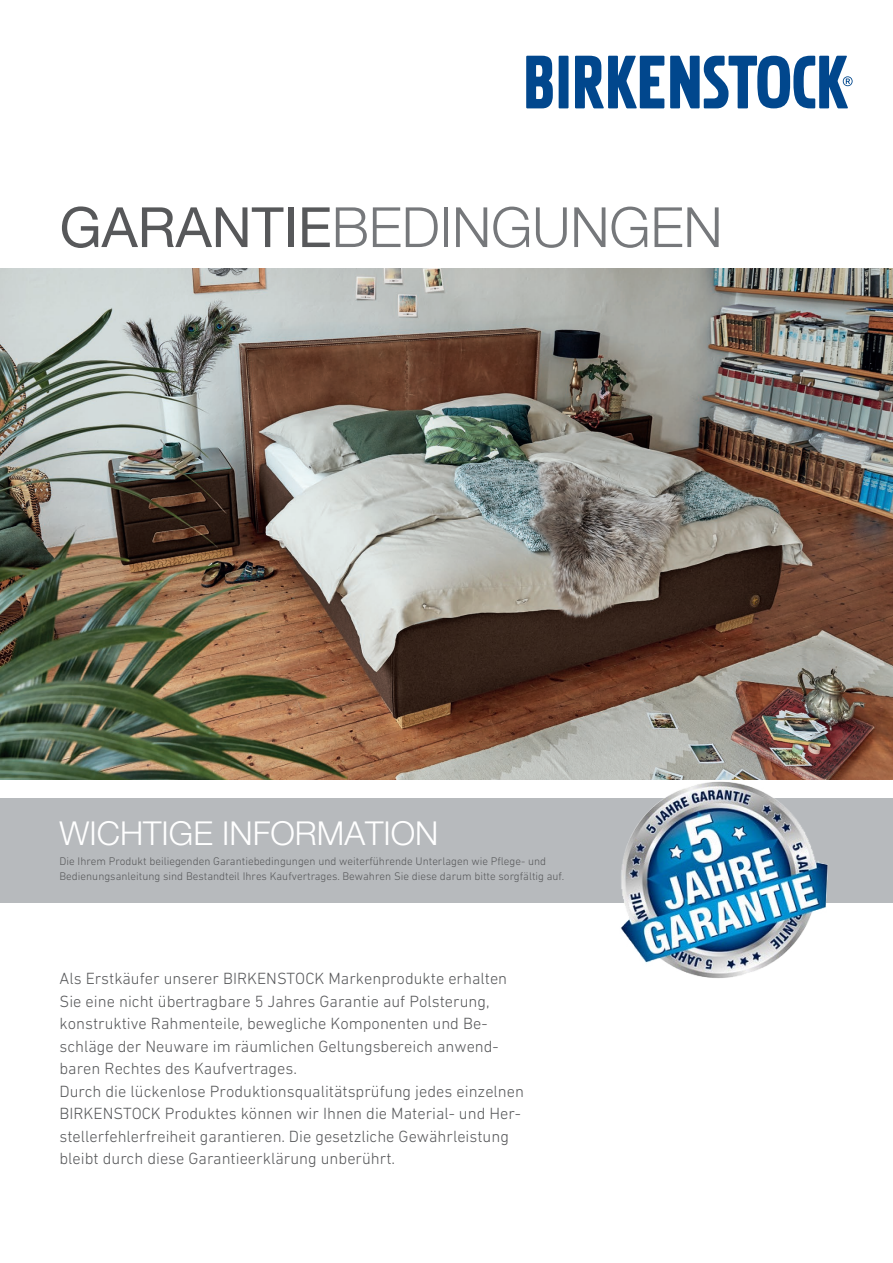
<style>
.page{position:relative;width:893px;height:1263px;background:#fff}
.page>*{position:absolute;margin:0;border:0;box-sizing:border-box;transform-origin:0 0}
.t1{font:300 55.5px "Helvetica Neue LT Std";color:#76787b}
.t2{font:300 33px "Helvetica Neue LT Std";color:#fff}
.t3{font:300 16.5px/22.5px "DIN Next CYR";color:#57585a}
.t4{font:300 11.25px/15px "DIN Next CYR";color:#57585a}
.s1{font-weight:400;color:#57585a}
</style>
<div class="page">
<div style="left:0;top:798px;width:893px;height:104px;background:#b7babd"></div>
<div style="left:559px;top:56px;width:9px;height:52px;background:#01478d"></div>
<svg style="left:526px;top:56px;width:27px;height:52px"></svg>
<svg style="left:575px;top:56px;width:89px;height:52px"></svg>
<svg style="left:670px;top:56px;width:183px;height:53px"></svg>
<img style="left:0;top:269px;width:893px;height:510px">
<img style="left:594px;top:772px;width:252px;height:206px">
<h1 class="t1" style="left:60px;top:193px;width:664px"><span class="s1">GARANTIE</span>BEDINGUNGEN</h1>
<h2 class="t2" style="left:60px;top:813px;width:380px">WICHTIGE INFORMATION</h2>
<p class="t4" style="left:60px;top:854px;width:506px">Die Ihrem Produkt beiliegenden Garantiebedingungen und weiterführende Unterlagen wie Pflege- und<br>Bedienungsanleitung sind Bestandteil Ihres Kaufvertrages. Bewahren Sie diese darum bitte sorgfältig auf.</p>
<p class="t3" style="left:60px;top:967px;width:466px">Als Erstkäufer unserer BIRKENSTOCK Markenprodukte erhalten Sie eine nicht übertragbare 5 Jahres Garantie auf Polsterung, konstruktive Rahmenteile, bewegliche Komponenten und Be&shy;schläge der Neuware im räumlichen Geltungsbereich anwend&shy;baren Rechtes des Kaufvertrages.<br>Durch die lückenlose Produktionsqualitätsprüfung jedes einzelnen BIRKENSTOCK Produktes können wir Ihnen die Material- und Her&shy;stellerfehlerfreiheit garantieren. Die gesetzliche Gewährleistung bleibt durch diese Garantieerklärung unberührt.</p>
</div>
